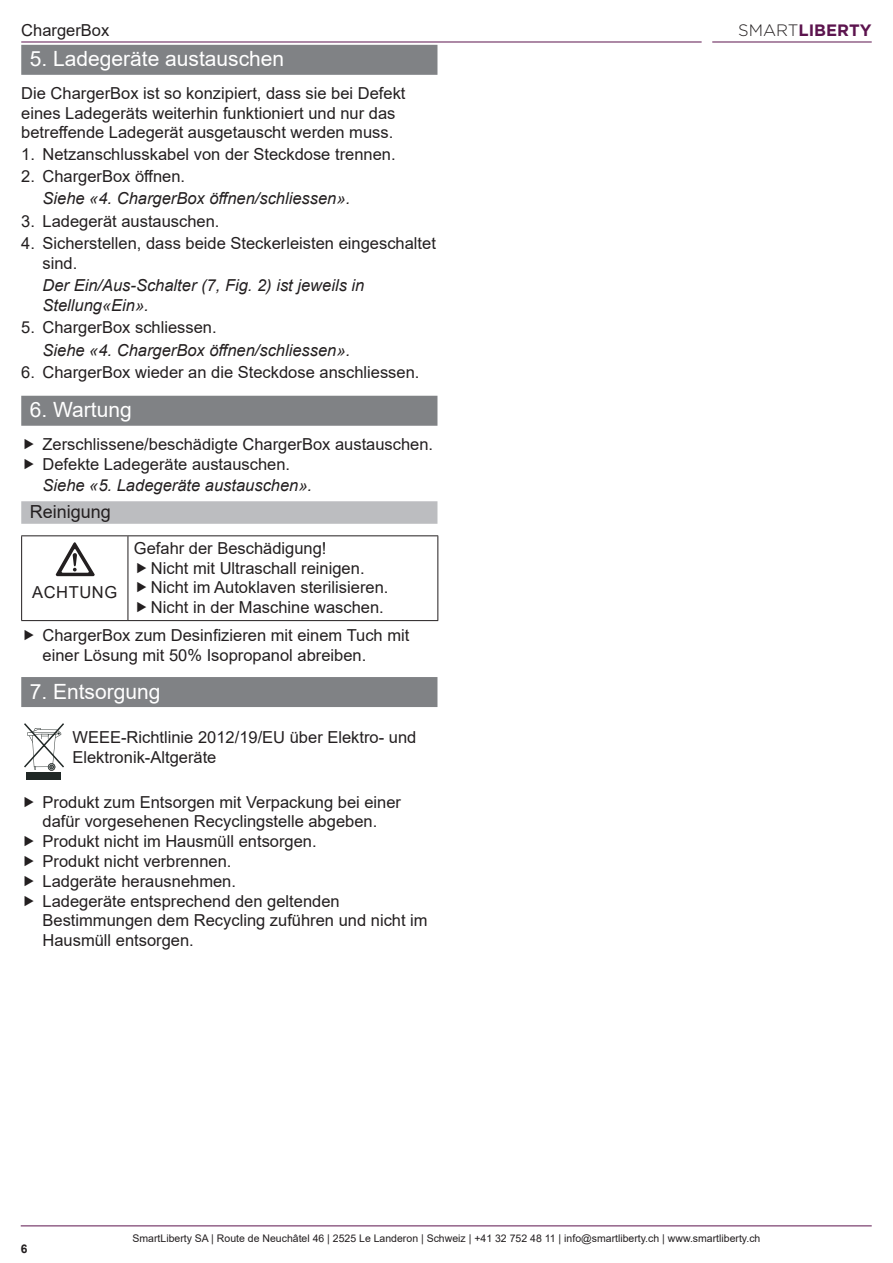
<style>
.page{position:relative;width:893px;height:1263px;background:#fff}
.page>*{position:absolute;margin:0;border:0;box-sizing:border-box;transform-origin:0 0}
.t1{font:21px "Arial";color:#fff}
.t2{font:18px "Arial";color:#231f20}
.t3{font:16.5px/19.8px "Arial";color:#231f20}
.t4{font:italic 16.5px/19.8px "Arial";color:#231f20}
.t5{font:700 16.5px "Gotham";color:#5c144e}
.t6{font:16.5px "Arial";letter-spacing:.035em;color:#231f20}
.t7{font:700 12px "Arial";color:#231f20}
.t8{font:10.5px "Arial";color:#231f20}
.s1{font-weight:300;color:#231f20}
</style>
<div class="page">
<hr style="left:21px;top:42px;width:681px;height:1px;background:#5c144e">
<hr style="left:712px;top:42px;width:160px;height:1px;background:#5c144e">
<hr style="left:21px;top:1225px;width:851px;height:1px;background:#5c144e">
<div style="left:21px;top:45px;width:416px;height:30px;background:#808285"></div>
<div style="left:21px;top:396px;width:416px;height:30px;background:#808285"></div>
<div style="left:21px;top:501px;width:416px;height:23px;background:#bcbdc0"></div>
<div style="left:21px;top:677px;width:416px;height:30px;background:#808285"></div>
<hr style="left:21px;top:535px;width:107px;height:1px;background:#231f20">
<hr style="left:21px;top:536px;width:1px;height:84px;background:#231f20">
<hr style="left:21px;top:620px;width:107px;height:1px;background:#231f20">
<hr style="left:128px;top:535px;width:310px;height:1px;background:#231f20">
<svg style="left:24px;top:723px;width:40px;height:57px"></svg>
<svg style="left:22px;top:536px;width:416px;height:85px"></svg>
<p class="t3" style="left:21px;top:20px;width:90px">ChargerBox</p>
<p class="t5" style="left:738px;top:19px;width:135px"><span class="s1">SMART</span>LIBERTY</p>
<p class="t1" style="left:30px;top:44px;width:256px">5. Ladegeräte austauschen</p>
<p class="t3" style="left:21px;top:83px;width:386px">Die ChargerBox ist so konzipiert, dass sie bei Defekt eines Ladegeräts weiterhin funktioniert und nur das betreffende Ladegerät ausgetauscht werden muss.</p>
<p class="t3" style="left:21px;top:144px;width:376px">1. Netzanschlusskabel von der Steckdose trennen.</p>
<p class="t3" style="left:21px;top:166px;width:165px">2. ChargerBox öffnen.</p>
<p class="t4" style="left:43px;top:189px;width:309px">Siehe «4. ChargerBox öffnen/schliessen».</p>
<p class="t3" style="left:21px;top:211px;width:200px">3. Ladegerät austauschen.</p>
<p class="t3" style="left:43px;top:233px;width:395px;text-indent:-21px">4. Sicherstellen, dass beide Steckerleisten eingeschaltet sind.</p>
<p class="t4" style="left:43px;top:276px;width:323px">Der Ein/Aus-Schalter (7, Fig. 2) ist jeweils in<br>Stellung«Ein».</p>
<p class="t3" style="left:21px;top:317px;width:197px">5. ChargerBox schliessen.</p>
<p class="t4" style="left:43px;top:340px;width:309px">Siehe «4. ChargerBox öffnen/schliessen».</p>
<p class="t3" style="left:21px;top:362px;width:400px">6. ChargerBox wieder an die Steckdose anschliessen.</p>
<p class="t1" style="left:30px;top:395px;width:103px">6. Wartung</p>
<p class="t3" style="left:43px;top:434px;width:392px">Zerschlissene/beschädigte ChargerBox austauschen.<br>Defekte Ladegeräte austauschen.</p>
<p class="t4" style="left:43px;top:475px;width:271px">Siehe «5. Ladegeräte austauschen».</p>
<p class="t2" style="left:30px;top:500px;width:83px">Reinigung</p>
<p class="t3" style="left:151px;top:538px;width:239px;text-indent:-17px">Gefahr der Beschädigung!<br>Nicht mit Ultraschall reinigen.<br>Nicht im Autoklaven sterilisieren.<br>Nicht in der Maschine waschen.</p>
<p class="t3" style="left:43px;top:625px;width:368px">ChargerBox zum Desinfizieren mit einem Tuch mit einer Lösung mit 50% Isopropanol abreiben.</p>
<p class="t1" style="left:30px;top:677px;width:132px">7. Entsorgung</p>
<p class="t3" style="left:72px;top:727px;width:345px">WEEE-Richtlinie 2012/19/EU über Elektro- und<br>Elektronik-Altgeräte</p>
<p class="t3" style="left:43px;top:792px;width:387px">Produkt zum Entsorgen mit Verpackung bei einer dafür vorgesehenen Recyclingstelle abgeben.<br>Produkt nicht im Hausmüll entsorgen.<br>Produkt nicht verbrennen.<br>Ladgeräte herausnehmen.<br>Ladegeräte entsprechend den geltenden Bestimmungen dem Recycling zuführen und nicht im Hausmüll entsorgen.</p>
<p class="t6" style="left:32px;top:581px;width:87px">ACHTUNG</p>
<p class="t7" style="left:21px;top:1240px;width:8px">6</p>
<p class="t8" style="left:133px;top:1231px;width:629px">SmartLiberty SA | Route de Neuchâtel 46 | 2525 Le Landeron | Schweiz | +41 32 752 48 11 | info@smartliberty.ch | www.smartliberty.ch</p>
</div>
